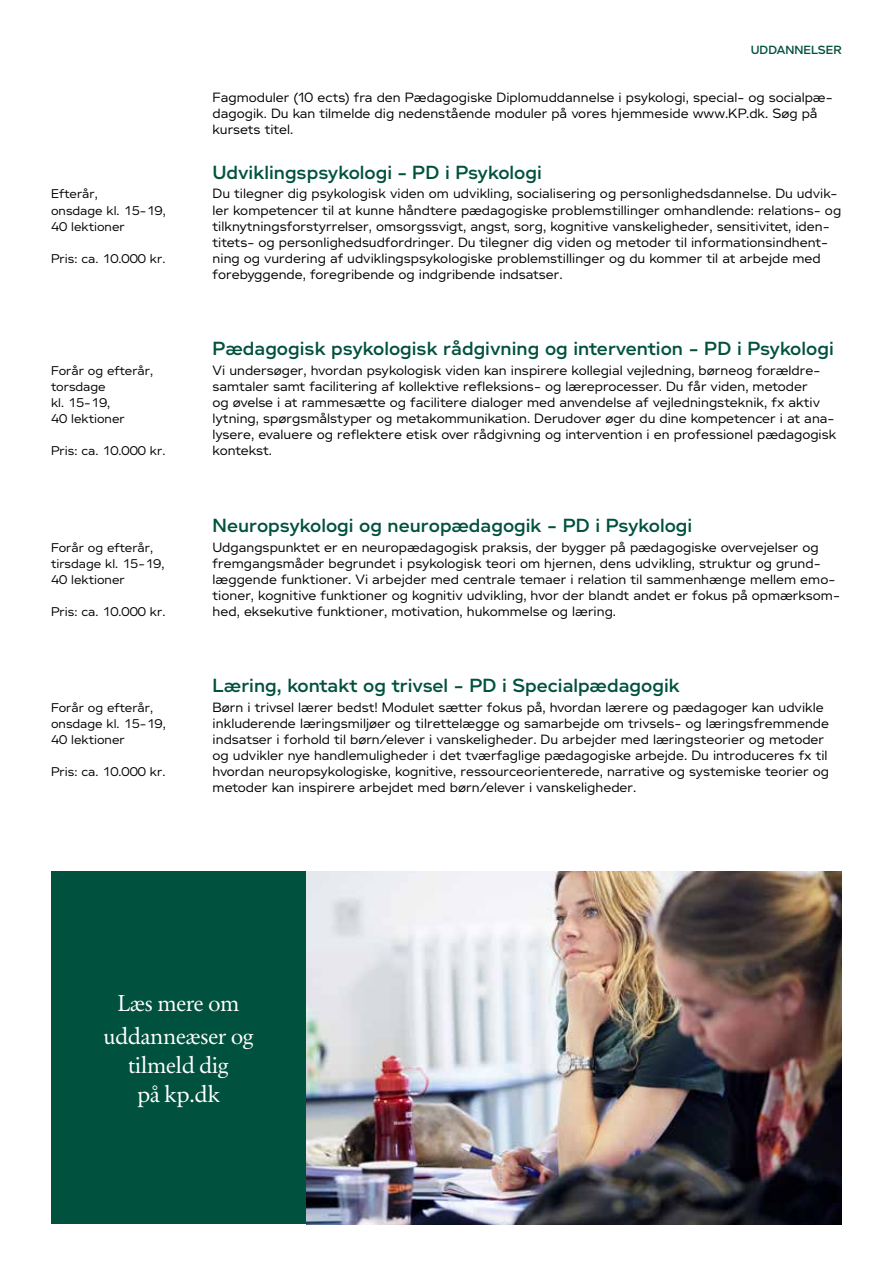
<style>
.page{position:relative;width:893px;height:1263px;background:#fff}
.page>*{position:absolute;margin:0;border:0;box-sizing:border-box;transform-origin:0 0}
.t1{font:24px/33px "Primo Serif";color:#fff;text-align:center}
.t2{font:600 18px "No 5";color:#00513d}
.t3{font:12.75px/16px "No 5";color:#000}
.t4{font:12px/16px "No 5";color:#000}
.t5{font:600 11.25px "No 5";color:#00513d}
</style>
<div class="page">
<div style="left:51px;top:871px;width:255px;height:353px;background:#00513d"></div>
<img style="left:306px;top:871px;width:536px;height:353px">
<p class="t4" style="left:51px;top:186px;width:116px">Efterår,<br>onsdage kl. 15-19,<br>40 lektioner</p>
<p class="t4" style="left:51px;top:250px;width:116px">Pris: ca. 10.000 kr.</p>
<p class="t4" style="left:51px;top:362px;width:104px">Forår og efterår, torsdage<br>kl. 15-19,<br>40 lektioner</p>
<p class="t4" style="left:51px;top:442px;width:116px">Pris: ca. 10.000 kr.</p>
<p class="t4" style="left:51px;top:539px;width:115px">Forår og efterår, tirsdage kl. 15-19,<br>40 lektioner</p>
<p class="t4" style="left:51px;top:603px;width:116px">Pris: ca. 10.000 kr.</p>
<p class="t4" style="left:51px;top:699px;width:116px">Forår og efterår, onsdage kl. 15-19,<br>40 lektioner</p>
<p class="t4" style="left:51px;top:763px;width:116px">Pris: ca. 10.000 kr.</p>
<p class="t5" style="left:751px;top:41px;width:93px">UDDANNELSER</p>
<p class="t3" style="left:213px;top:89px;width:622px">Fagmoduler (10 ects) fra den Pædagogiske Diplomuddannelse i psykologi, special- og socialpæ&shy;dagogik. Du kan tilmelde dig nedenstående moduler på vores hjemmeside www.KP.dk. Søg på kursets titel.</p>
<h2 class="t2" style="left:213px;top:158px;width:331px">Udviklingspsykologi – PD i Psykologi</h2>
<p class="t3" style="left:213px;top:185px;width:630px">Du tilegner dig psykologisk viden om udvikling, socialisering og personlighedsdannelse. Du udvik&shy;ler kompetencer til at kunne håndtere pædagogiske problemstillinger omhandlende: relations- og tilknytningsforstyrrelser, omsorgssvigt, angst, sorg, kognitive vanskeligheder, sensitivitet, iden&shy;titets- og personlighedsudfordringer. Du tilegner dig viden og metoder til informationsindhent&shy;ning og vurdering af udviklingspsykologiske problemstillinger og du kommer til at arbejde med forebyggende, foregribende og indgribende indsatser.</p>
<h2 class="t2" style="left:213px;top:334px;width:623px">Pædagogisk psykologisk rådgivning og intervention - PD i Psykologi</h2>
<p class="t3" style="left:213px;top:362px;width:625px">Vi undersøger, hvordan psykologisk viden kan inspirere kollegial vejledning, børneog forældre&shy;samtaler samt facilitering af kollektive refleksions- og læreprocesser. Du får viden, metoder<br>og øvelse i at rammesætte og facilitere dialoger med anvendelse af vejledningsteknik, fx aktiv lytning, spørgsmålstyper og metakommunikation. Derudover øger du dine kompetencer i at ana&shy;lysere, evaluere og reflektere etisk over rådgivning og intervention i en professionel pædagogisk kontekst.</p>
<h2 class="t2" style="left:213px;top:511px;width:481px">Neuropsykologi og neuropædagogik - PD i Psykologi</h2>
<p class="t3" style="left:213px;top:538px;width:629px">Udgangspunktet er en neuropædagogisk praksis, der bygger på pædagogiske overvejelser og fremgangsmåder begrundet i psykologisk teori om hjernen, dens udvikling, struktur og grund&shy;læggende funktioner. Vi arbejder med centrale temaer i relation til sammenhænge mellem emo&shy;tioner, kognitive funktioner og kognitiv udvikling, hvor der blandt andet er fokus på opmærksom&shy;hed, eksekutive funktioner, motivation, hukommelse og læring.</p>
<h2 class="t2" style="left:213px;top:671px;width:469px">Læring, kontakt og trivsel - PD i Specialpædagogik</h2>
<p class="t3" style="left:213px;top:699px;width:618px">Børn i trivsel lærer bedst! Modulet sætter fokus på, hvordan lærere og pædagoger kan udvikle inkluderende læringsmiljøer og tilrettelægge og samarbejde om trivsels- og læringsfremmende indsatser i forhold til børn/elever i vanskeligheder. Du arbejder med læringsteorier og metoder og udvikler nye handlemuligheder i det tværfaglige pædagogiske arbejde. Du introduceres fx til hvordan neuropsykologiske, kognitive, ressourceorienterede, narrative og systemiske teorier og metoder kan inspirere arbejdet med børn/elever i vanskeligheder.</p>
<h1 class="t1" style="left:104px;top:986px;width:151px">Læs mere om uddanneæser og</h1>
<h1 class="t1" style="left:129px;top:1050px;width:102px;line-height:28.8px">tilmeld dig på kp.dk</h1>
</div>
